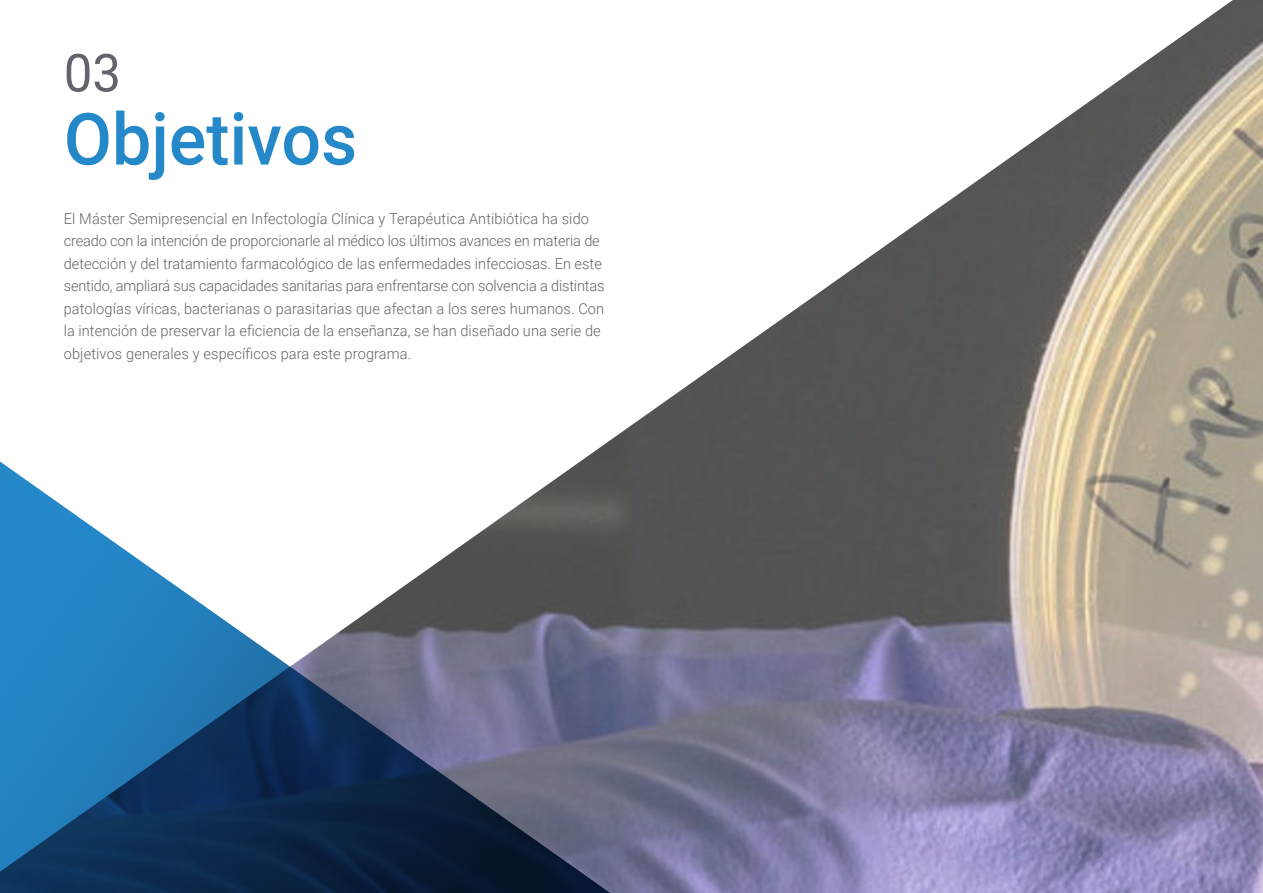
<style>
.page{position:relative;width:1263px;height:893px;background:#fff}
.page>*{position:absolute;margin:0;border:0;box-sizing:border-box;transform-origin:0 0}
.t1{font:500 72px "Roboto";color:#2488c9}
.t2{font:52.5px "Roboto";color:#61646a}
.t3{font:300 15px/22.5px "Roboto";letter-spacing:.005em;color:#61646a}
</style>
<div class="page">
<img style="left:602px;top:0;width:661px;height:893px">
<svg style="left:0;top:446px;width:640px;height:447px"></svg>
<h2 class="t2" style="left:64px;top:36px;width:59px">03</h2>
<h1 class="t1" style="left:64px;top:89px;width:295px">Objetivos</h1>
<p class="t3" style="left:64px;top:207px;width:542px">El Máster Semipresencial en Infectología Clínica y Terapéutica Antibiótica ha sido creado con la intención de proporcionarle al médico los últimos avances en materia de detección y del tratamiento farmacológico de las enfermedades infecciosas. En este sentido, ampliará sus capacidades sanitarias para enfrentarse con solvencia a distintas patologías víricas, bacterianas o parasitarias que afectan a los seres humanos. Con la intención de preservar la eficiencia de la enseñanza, se han diseñado una serie de objetivos generales y específicos para este programa.</p>
</div>
